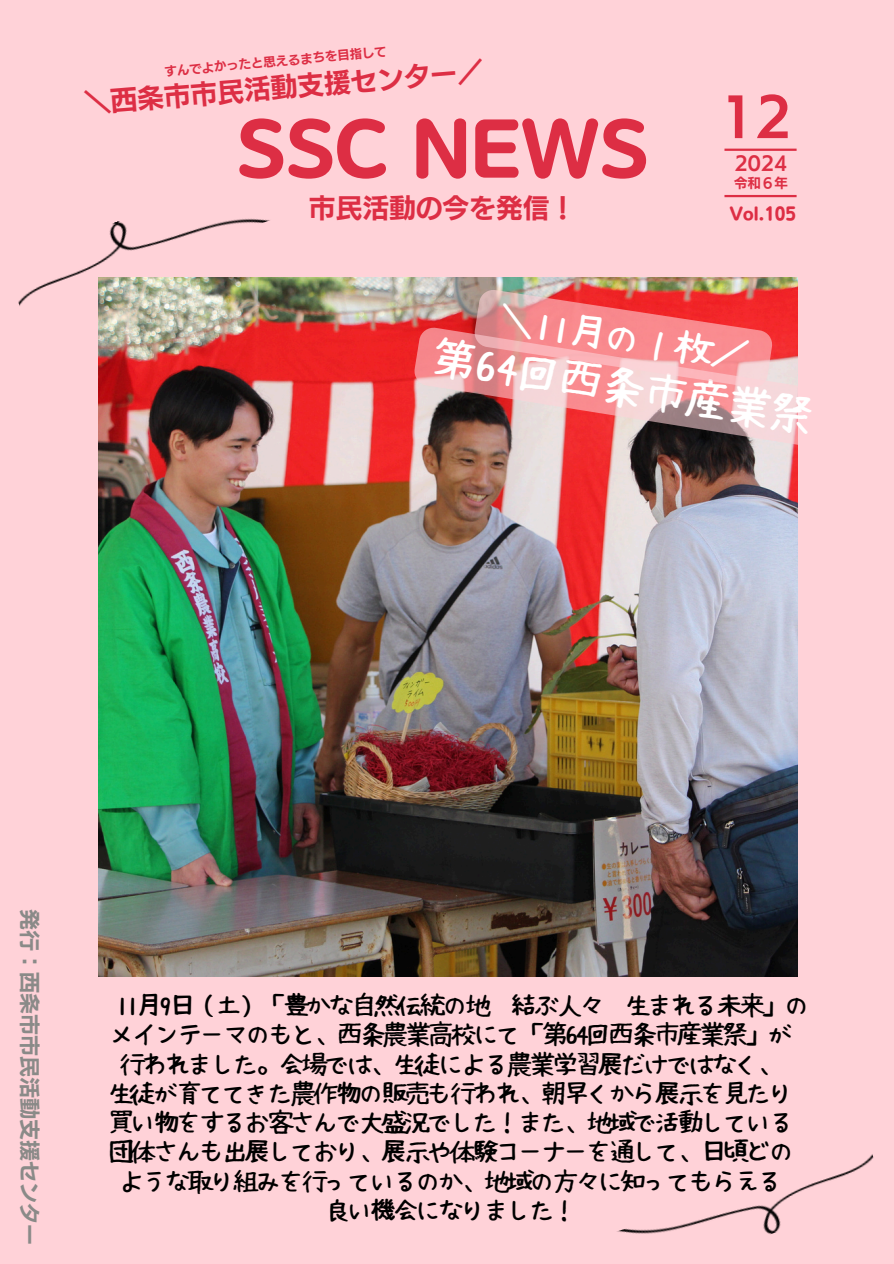
<style>
.page{position:relative;width:894px;height:1264px;background:#fff}
.page>*{position:absolute;margin:0;border:0;box-sizing:border-box;transform-origin:0 0}
.t1{font:72.9px "Nud Motoya Maru Std W6";color:#dd2e44}
.t2{font:50.25px "Canva UD Kakugo Large Pr 6 N B";color:#dd2e44}
.t3{font:41.7px "Hanazome Font";color:#fff}
.t4{font:35.85px "Hanazome Font";color:#fff}
.t5{font:26.7px "Canva UD Kakugo Large Pr 6 N B";color:#dd2e44}
.t6{font:24.75px "Hanazome Font";letter-spacing:-.08em;color:#000}
.t7{font:21px "Canva UD Kakugo Large Pr 6 N B";color:#8a8a88}
.t8{font:18.3px "Canva UD Kakugo Large Pr 6 N B";color:#dd2e44}
.t9{font:17.1px "Nud Motoya Maru Std W6";color:#dd2e44}
.t10{font:13.35px "Canva UD Kakugo Large Pr 6 N B";color:#dd2e44}
.t11{font:12.3px "Canva UD Kakugo Large Pr 6 N B";color:#dd2e44}
</style>
<div class="page">
<div style="left:0;top:0;width:893px;height:1263px;background:#ffd2d8"></div>
<img style="left:98px;top:277px;width:699px;height:699px">
<img style="left:18px;top:218px;width:255px;height:94px">
<img style="left:617px;top:1154px;width:257px;height:81px">
<hr style="left:724px;top:149px;width:72px;height:2px;background:#dd2e44">
<hr style="left:724px;top:195px;width:72px;height:2px;background:#dd2e44">
<svg style="left:412px;top:325px;width:386px;height:124px"></svg>
<svg style="left:472px;top:288px;width:301px;height:101px"></svg>
<h3 class="t11" style="left:164px;top:65px;width:224px;rotate:-5deg">すんでよかったと思えるまちを目指して</h3>
<h4 class="t5" style="left:83px;top:91px;width:402px;rotate:-5deg">＼西条市市民活動支援センター／</h4>
<p class="t1" style="left:236px;top:112px;width:413px">SSC NEWS</p>
<h4 class="t5" style="left:309px;top:195px;width:269px">市民活動の今を発信！</h4>
<p class="t2" style="left:719px;top:91px;width:74px">12</p>
<p class="t8" style="left:734px;top:154px;width:54px">2024</p>
<p class="t10" style="left:734px;top:176px;width:55px">令和６年</p>
<p class="t9" style="left:729px;top:204px;width:68px">Vol.105</p>
<p class="t4" style="left:502px;top:300px;width:252px;rotate:9deg">＼11月の１枚／</p>
<p class="t3" style="left:437px;top:336px;width:385px;rotate:9deg">第64回西条市産業祭</p>
<p class="t7" style="left:40px;top:909px;width:337px;rotate:90deg">発行：西条市市民活動支援センター</p>
<h1 class="t6" style="left:116px;top:992px;width:695px">11月9日（土）「豊かな自然伝統の地 結ぶ人々 生まれる未来」の</h1>
<h1 class="t6" style="left:110px;top:1022px;width:685px">メインテーマのもと、西条農業高校にて「第64回西条市産業祭」が</h1>
<h1 class="t6" style="left:120px;top:1051px;width:664px">行われました。会場では、生徒による農業学習展だけではなく、</h1>
<h1 class="t6" style="left:109px;top:1080px;width:687px">生徒が育ててきた農作物の販売も行われ、朝早くから展示を見たり</h1>
<h1 class="t6" style="left:109px;top:1109px;width:687px">買い物をするお客さんで大盛況でした！また、地域で活動している</h1>
<h1 class="t6" style="left:109px;top:1139px;width:687px">団体さんも出展しており、展示や体験コーナーを通して、日頃どの</h1>
<h1 class="t6" style="left:120px;top:1168px;width:664px">ような取り組みを行っているのか、地域の方々に知ってもらえる</h1>
<h1 class="t6" style="left:325px;top:1197px;width:254px">良い機会になりました！</h1>
</div>
